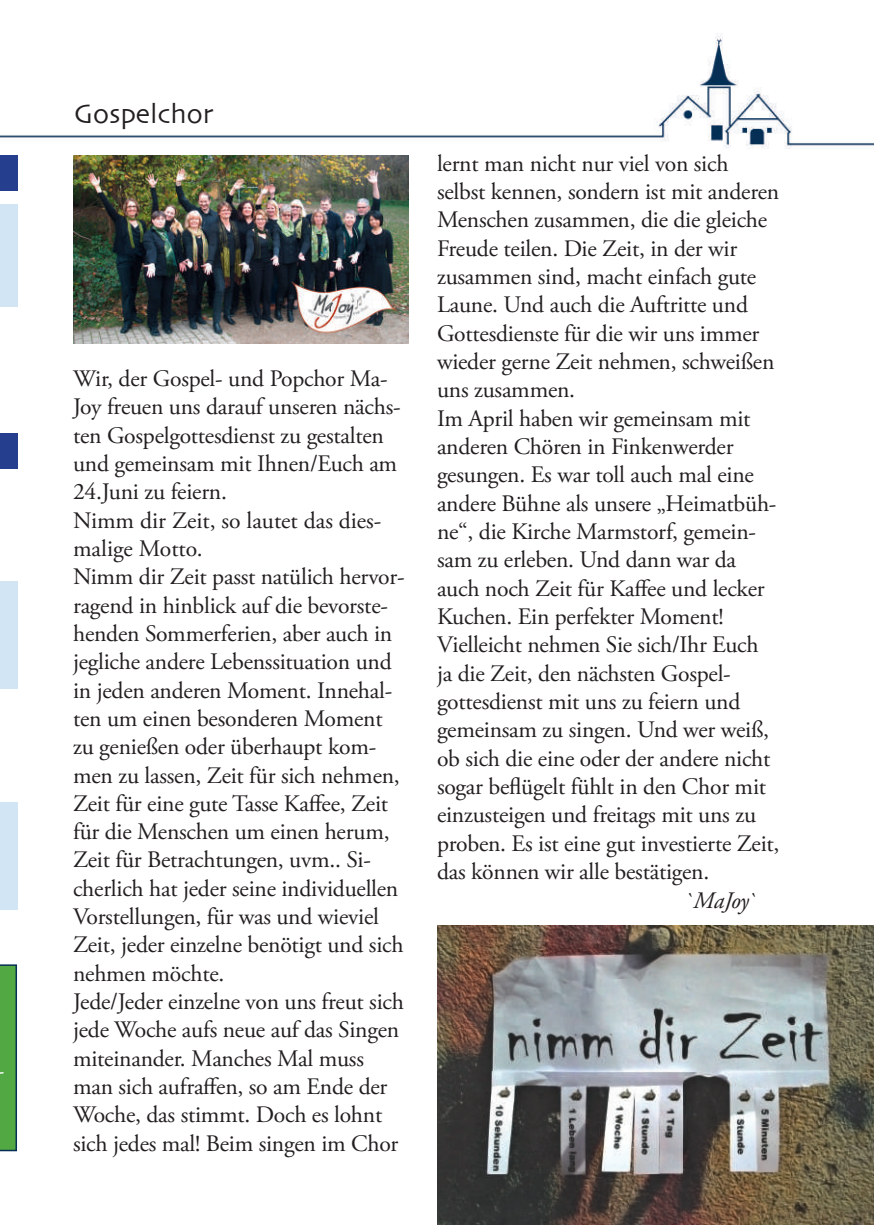
<style>
.page{position:relative;width:874px;height:1225px;background:#fff}
.page>*{position:absolute;margin:0;border:0;box-sizing:border-box;transform-origin:0 0}
.t1{font:28px "Skia";color:#231f20}
.t2{font:24px "Adobe Garamond Pro";color:#fff}
.t3{font:23.6px/28.4px "Adobe Garamond Pro";letter-spacing:-.01em;color:#231f20}
.t4{font:italic 23.6px "Adobe Garamond Pro";letter-spacing:-.02em;color:#231f20}
</style>
<div class="page">
<img style="left:0;top:33px;width:873px;height:116px">
<div style="left:0;top:204px;width:17px;height:102px;background:#d1e5f5"></div>
<div style="left:0;top:581px;width:17px;height:108px;background:#d1e5f5"></div>
<div style="left:0;top:802px;width:17px;height:107px;background:#d1e5f5"></div>
<div style="left:0;top:155px;width:17px;height:35px;background:#253f8e"></div>
<div style="left:0;top:433px;width:17px;height:35px;background:#253f8e"></div>
<svg style="left:0;top:964px;width:17px;height:187px;background:#4a9c44"></svg>
<img style="left:74px;top:155px;width:334px;height:189px">
<img style="left:437px;top:925px;width:436px;height:300px">
<p class="t2" style="left:-4px;top:1061px;width:9px">-</p>
<p class="t1" style="left:74px;top:101px;width:141px">Gospelchor</p>
<p class="t3" style="left:73px;top:366px;width:333px">Wir, der Gospel- und Popchor Ma-<br>Joy freuen uns darauf unseren nächs&shy;ten Gospelgottesdienst zu gestalten und gemeinsam mit Ihnen/Euch am<br>24.Juni zu feiern.<br>Nimm dir Zeit, so lautet das dies&shy;malige Motto.<br>Nimm dir Zeit passt natülich hervor&shy;ragend in hinblick auf die bevorste&shy;henden Sommerferien, aber auch in jegliche andere Lebenssituation und in jeden anderen Moment. Innehal&shy;ten um einen besonderen Moment zu genießen oder überhaupt kom&shy;men zu lassen, Zeit für sich nehmen,<br>Zeit für eine gute Tasse Kaffee, Zeit für die Menschen um einen herum,<br>Zeit für Betrachtungen, uvm.. Si&shy;cherlich hat jeder seine individuellen<br>Vorstellungen, für was und wieviel<br>Zeit, jeder einzelne benötigt und sich nehmen möchte.<br>Jede/Jeder einzelne von uns freut sich jede Woche aufs neue auf das Singen miteinander. Manches Mal muss man sich aufraffen, so am Ende der<br>Woche, das stimmt. Doch es lohnt sich jedes mal! Beim singen im Chor</p>
<p class="t3" style="left:437px;top:151px;width:344px">lernt man nicht nur viel von sich selbst kennen, sondern ist mit anderen Menschen zusammen, die die gleiche Freude teilen. Die Zeit, in der wir zusammen sind, macht einfach gute Laune. Und auch die Auftritte und Gottesdienste für die wir uns immer wieder gerne Zeit nehmen, schweißen uns zusammen.<br>Im April haben wir gemeinsam mit anderen Chören in Finkenwerder gesungen. Es war toll auch mal eine andere Bühne als unsere „Heimatbüh&shy;ne“, die Kirche Marmstorf, gemein&shy;sam zu erleben. Und dann war da auch noch Zeit für Kaffee und lecker Kuchen. Ein perfekter Moment!<br>Vielleicht nehmen Sie sich/Ihr Euch ja die Zeit, den nächsten Gospel&shy;gottesdienst mit uns zu feiern und gemeinsam zu singen. Und wer weiß, ob sich die eine oder der andere nicht sogar beflügelt fühlt in den Chor mit einzusteigen und freitags mit uns zu proben. Es ist eine gut investierte Zeit, das können wir alle bestätigen.</p>
<p class="t4" style="left:685px;top:891px;width:73px">`MaJoy`</p>
</div>
